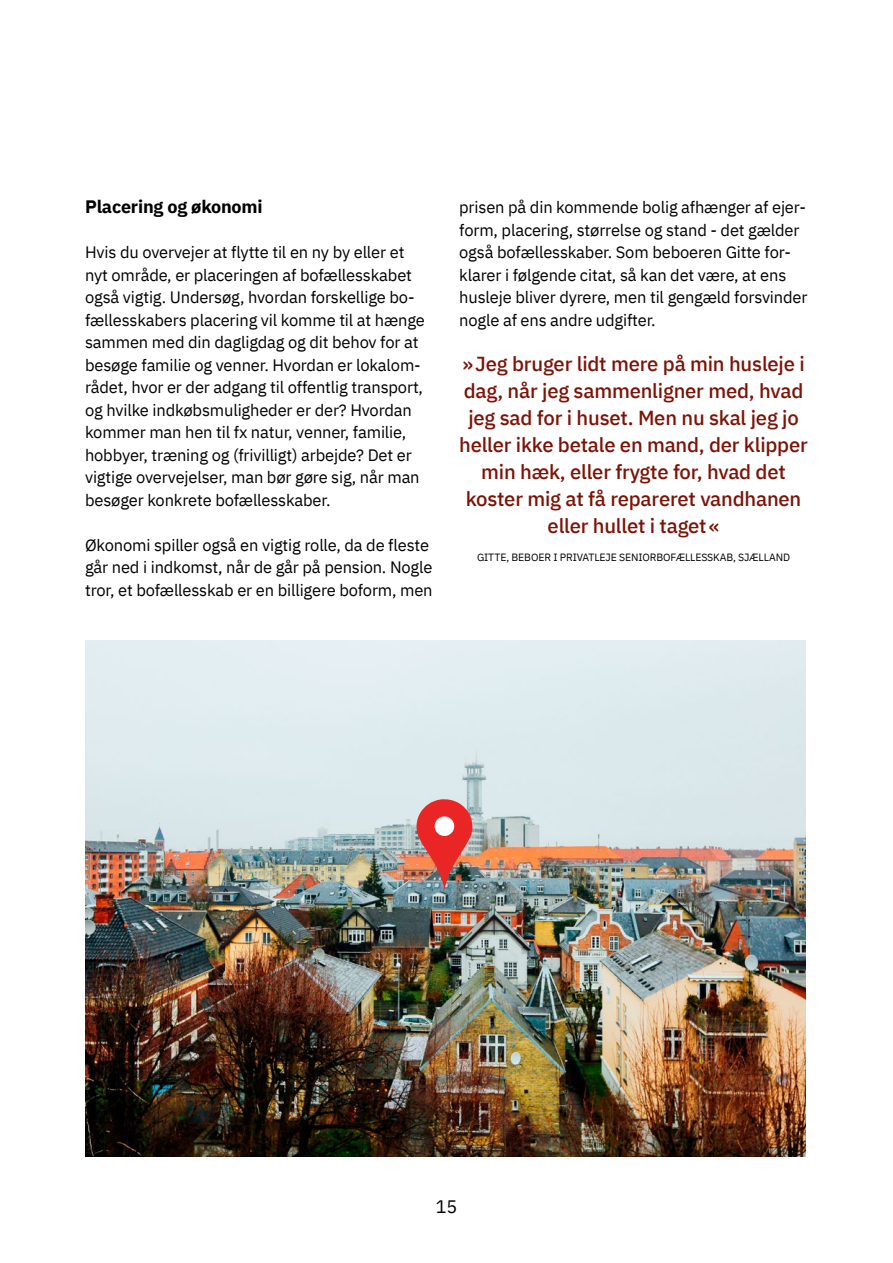
<style>
.page{position:relative;width:893px;height:1263px;background:#fff}
.page>*{position:absolute;margin:0;border:0;box-sizing:border-box;transform-origin:0 0}
.t1{font:500 20.25px/27px "IBM Plex Sans";letter-spacing:-.01em;color:#7d1206;text-align:center}
.t2{font:700 18px "IBM Plex Sans";letter-spacing:-.01em;color:#000}
.t3{font:18px "IBM Plex Sans";color:#000}
.t4{font:16.5px/22.5px "IBM Plex Sans";letter-spacing:-.01em;color:#000}
.t5{font:10.5px "IBM Plex Sans";letter-spacing:-.01em;color:#000}
</style>
<div class="page">
<img style="left:85px;top:641px;width:720px;height:516px">
<img style="left:416px;top:799px;width:56px;height:90px">
<div style="left:435px;top:816px;width:19px;height:20px;background:#fff;border-radius:50%"></div>
<p class="t2" style="left:85px;top:193px;width:179px">Placering og økonomi</p>
<p class="t4" style="left:85px;top:240px;width:341px">Hvis du overvejer at flytte til en ny by eller et nyt område, er placeringen af bofællesskabet også vigtig. Undersøg, hvordan forskellige bo&shy;fællesskabers placering vil komme til at hænge sammen med din dagligdag og dit behov for at besøge familie og venner. Hvordan er lokalom&shy;rådet, hvor er der adgang til offentlig transport, og hvilke indkøbsmuligheder er der? Hvordan kommer man hen til fx natur, venner, familie, hobbyer, træning og (frivilligt) arbejde? Det er vigtige overvejelser, man bør gøre sig, når man besøger konkrete bofællesskaber.</p>
<p class="t4" style="left:85px;top:532px;width:349px">Økonomi spiller også en vigtig rolle, da de fleste går ned i indkomst, når de går på pension. Nogle tror, et bofællesskab er en billigere boform, men</p>
<p class="t4" style="left:459px;top:195px;width:350px">prisen på din kommende bolig afhænger af ejer&shy;form, placering, størrelse og stand - det gælder også bofællesskaber. Som beboeren Gitte for&shy;klarer i følgende citat, så kan det være, at ens husleje bliver dyrere, men til gengæld forsvinder nogle af ens andre udgifter.</p>
<p class="t1" style="left:459px;top:349px;width:350px">»Jeg bruger lidt mere på min husleje i dag, når jeg sammenligner med, hvad jeg sad for i huset. Men nu skal jeg jo heller ikke betale en mand, der klipper min hæk, eller frygte for, hvad det koster mig at få repareret vandhanen eller hullet i taget«</p>
<p class="t5" style="left:477px;top:550px;width:315px">GITTE, BEBOER I PRIVATLEJE SENIORBOFÆLLESSKAB, SJÆLLAND</p>
<p class="t3" style="left:436px;top:1192px;width:23px">15</p>
</div>
